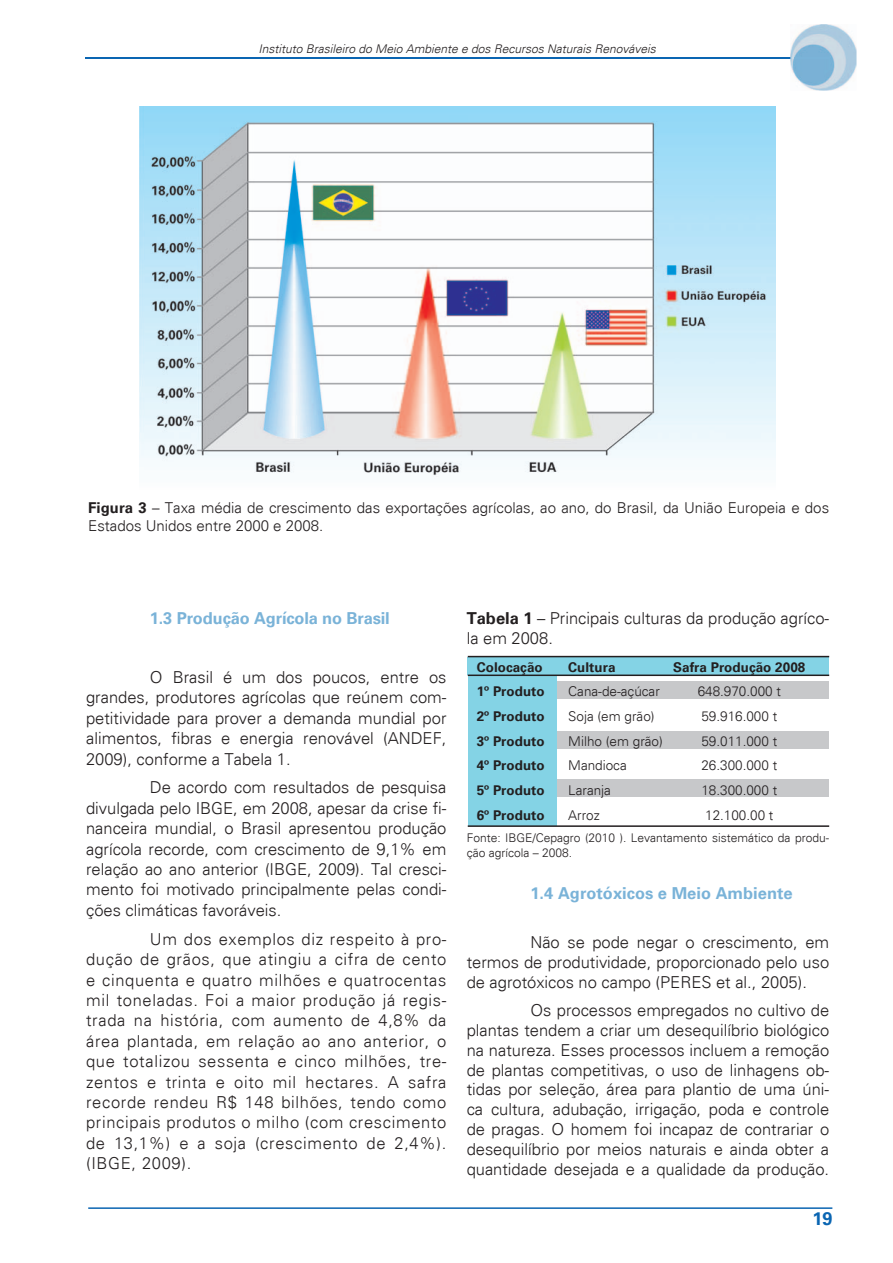
<style>
.page{position:relative;width:893px;height:1263px;background:#fff}
.page>*{position:absolute;margin:0;border:0;box-sizing:border-box;transform-origin:0 0}
.t1{font:700 18px "Univers";color:#0a65b2}
.t2{font:300 16.5px/20.4px "Univers";color:#231f20;text-align:justify}
.t3{font:700 16.5px "Univers";letter-spacing:-.005em;color:#7ab3d8}
.t4{font:300 15px/18px "Univers";color:#231f20}
.t5{font:300 13.5px "Univers";color:#231f20}
.t6{font:700 13.5px "Univers";color:#231f20}
.t7{font:300 12px/14.4px "Univers";color:#231f20}
.t8{font:italic 300 12px "Univers";color:#231f20}
.s1{font-weight:700}
</style>
<div class="page">
<hr style="left:85px;top:57px;width:744px;height:2px;background:#0a65b2">
<hr style="left:88px;top:1207px;width:744px;height:2px;background:#0a65b2">
<img style="left:790px;top:24px;width:66px;height:67px">
<img style="left:790px;top:57px;width:39px;height:2px">
<div style="left:556px;top:730px;width:273px;height:18px;background:#c7c8ca"></div>
<div style="left:556px;top:779px;width:273px;height:18px;background:#c7c8ca"></div>
<div style="left:556px;top:681px;width:273px;height:17px;background:#c7c8ca"></div>
<div style="left:468px;top:674px;width:88px;height:152px;background:#84d3e5"></div>
<div style="left:468px;top:657px;width:361px;height:17px;background:#84d3e5"></div>
<hr style="left:468px;top:825px;width:361px;height:2px;background:#231f20">
<hr style="left:468px;top:674px;width:361px;height:2px;background:#231f20">
<hr style="left:468px;top:656px;width:361px;height:1px;background:#231f20">
<img style="left:139px;top:106px;width:636px;height:371px">
<p class="t8" style="left:258px;top:41px;width:399px">Instituto Brasileiro do Meio Ambiente e dos Recursos Naturais Renováveis</p>
<p class="t4" style="left:88px;top:499px;width:742px"><span class="s1">Figura 3</span> – Taxa média de crescimento das exportações agrícolas, ao ano, do Brasil, da União Europeia e dos<br>Estados Unidos entre 2000 e 2008.</p>
<p class="t3" style="left:150px;top:609px;width:241px">1.3 Produção Agrícola no Brasil</p>
<p class="t2" style="left:86px;top:667px;width:362px;text-indent:64px">O Brasil é um dos poucos, entre os grandes, produtores agrícolas que reúnem com&shy;petitividade para prover a demanda mundial por alimentos, fibras e energia renovável (ANDEF, 2009), conforme a Tabela 1.</p>
<p class="t2" style="left:86px;top:777px;width:362px;text-indent:64px">De acordo com resultados de pesquisa divulgada pelo IBGE, em 2008, apesar da crise fi&shy;nanceira mundial, o Brasil apresentou produção agrícola recorde, com crescimento de 9,1% em relação ao ano anterior (IBGE, 2009). Tal cresci&shy;mento foi motivado principalmente pelas condi&shy;ções climáticas favoráveis.</p>
<p class="t2" style="left:86px;top:929px;width:362px;text-indent:64px">Um dos exemplos diz respeito à pro&shy;dução de grãos, que atingiu a cifra de cento e cinquenta e quatro milhões e quatrocentas mil toneladas. Foi a maior produção já regis&shy;trada na história, com aumento de 4,8% da área plantada, em relação ao ano anterior, o que totalizou sessenta e cinco milhões, tre&shy;zentos e trinta e oito mil hectares. A safra recorde rendeu R$ 148 bilhões, tendo como principais produtos o milho (com crescimento de 13,1%) e a soja (crescimento de 2,4%). (IBGE, 2009).</p>
<p class="t2" style="left:467px;top:608px;width:364px;line-height:19.8px"><span class="s1">Tabela 1</span> – Principais culturas da produção agríco&shy;la em 2008.</p>
<p class="t6" style="left:477px;top:659px;width:68px">Colocação</p>
<p class="t6" style="left:568px;top:659px;width:49px">Cultura</p>
<p class="t6" style="left:673px;top:659px;width:134px">Safra Produção 2008</p>
<p class="t6" style="left:477px;top:684px;width:69px">1º Produto</p>
<p class="t5" style="left:568px;top:683px;width:93px">Cana-de-açúcar</p>
<p class="t5" style="left:698px;top:683px;width:85px">648.970.000 t</p>
<p class="t6" style="left:477px;top:708px;width:69px">2º Produto</p>
<p class="t5" style="left:568px;top:708px;width:88px">Soja (em grão)</p>
<p class="t5" style="left:701px;top:708px;width:77px">59.916.000 t</p>
<p class="t6" style="left:477px;top:733px;width:69px">3º Produto</p>
<p class="t5" style="left:568px;top:733px;width:96px">Milho (em grão)</p>
<p class="t5" style="left:701px;top:733px;width:77px">59.011.000 t</p>
<p class="t6" style="left:477px;top:758px;width:69px">4º Produto</p>
<p class="t5" style="left:568px;top:757px;width:60px">Mandioca</p>
<p class="t5" style="left:701px;top:757px;width:77px">26.300.000 t</p>
<p class="t6" style="left:477px;top:783px;width:69px">5º Produto</p>
<p class="t5" style="left:568px;top:782px;width:44px">Laranja</p>
<p class="t5" style="left:701px;top:782px;width:77px">18.300.000 t</p>
<p class="t6" style="left:477px;top:807px;width:69px">6º Produto</p>
<p class="t5" style="left:568px;top:807px;width:33px">Arroz</p>
<p class="t5" style="left:705px;top:807px;width:70px">12.100.00 t</p>
<p class="t7" style="left:467px;top:831px;width:364px">Fonte: IBGE/Cepagro (2010 ). Levantamento sistemático da produ&shy;ção agrícola – 2008.</p>
<p class="t3" style="left:530px;top:884px;width:264px">1.4 Agrotóxicos e Meio Ambiente</p>
<p class="t2" style="left:467px;top:932px;width:364px;line-height:19.8px;text-indent:64px">Não se pode negar o crescimento, em termos de produtividade, proporcionado pelo uso de agrotóxicos no campo (PERES et al., 2005).</p>
<p class="t2" style="left:467px;top:1000px;width:364px;line-height:19.8px;text-indent:64px">Os processos empregados no cultivo de plantas tendem a criar um desequilíbrio biológico na natureza. Esses processos incluem a remoção de plantas competitivas, o uso de linhagens ob&shy;tidas por seleção, área para plantio de uma úni&shy;ca cultura, adubação, irrigação, poda e controle de pragas. O homem foi incapaz de contrariar o desequilíbrio por meios naturais e ainda obter a quantidade desejada e a qualidade da produção.</p>
<p class="t1" style="left:812px;top:1208px;width:22px">19</p>
</div>
